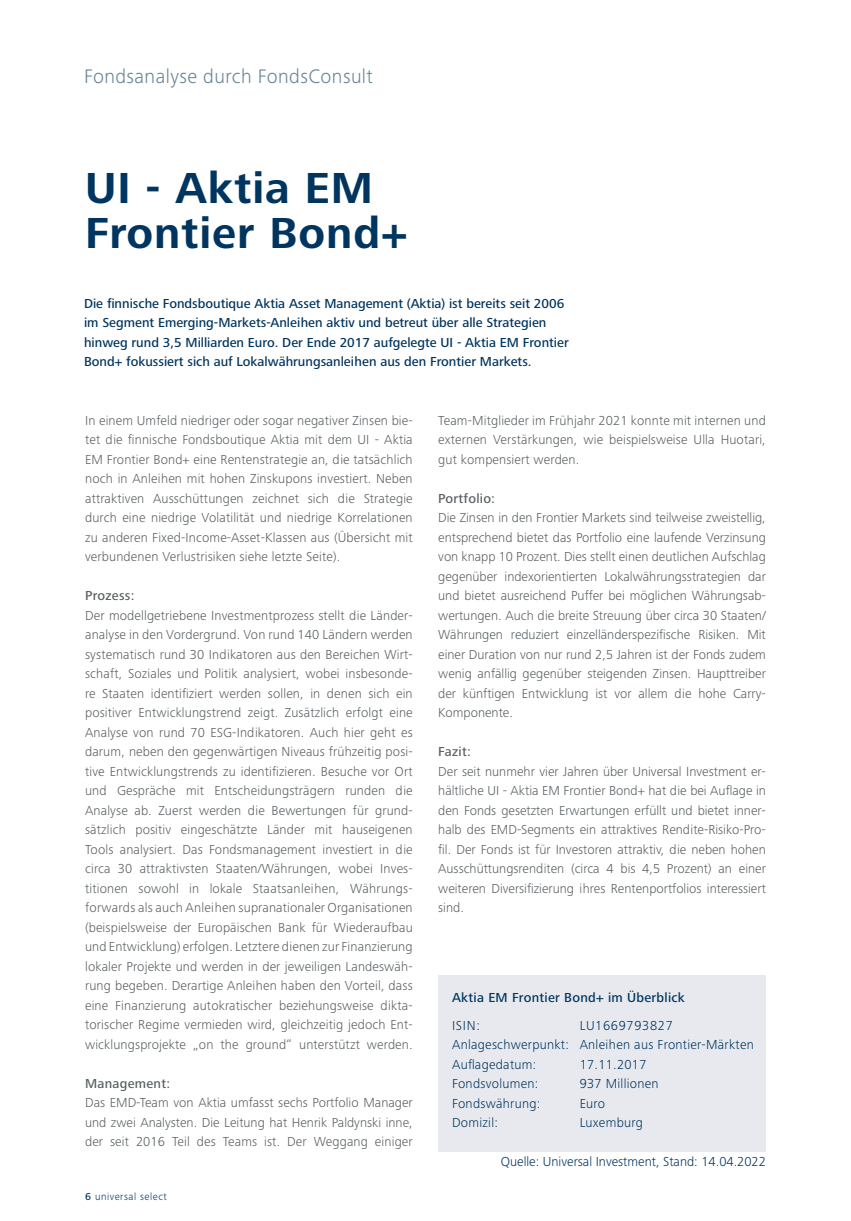
<style>
.page{position:relative;width:851px;height:1221px;background:#fff}
.page>*{position:absolute;margin:0;border:0;box-sizing:border-box;transform-origin:0 0}
.t1{font:700 45px/45px "Frutiger Next Pro";letter-spacing:.02em;color:#003560}
.t2{font:300 20.25px "Frutiger Next Pro";letter-spacing:.02em;color:#688496}
.t3{font:300 13.5px/19.5px "Frutiger Next Pro";letter-spacing:.01em;color:#595f62;text-align:justify}
.t4{font:500 13.5px/19.5px "Frutiger Next Pro";color:#003560}
.t5{font:300 13.5px/19.5px "Frutiger Next Pro";letter-spacing:.02em;color:#003560}
.t6{font:300 13.5px "Frutiger Next Pro";color:#003560}
.t7{font:500 13.5px "Frutiger Next Pro";letter-spacing:.02em;color:#595f62}
.t8{font:500 13.5px "Frutiger Next Pro";letter-spacing:.02em;color:#003560}
.t9{font:300 10.5px "Frutiger Next Pro";letter-spacing:.05em;color:#003560}
.s1{font-weight:500}
</style>
<div class="page">
<div style="left:438px;top:975px;width:327px;height:176px;background:#e7e9ee"></div>
<h2 class="t2" style="left:84px;top:65px;width:290px">Fondsanalyse durch FondsConsult</h2>
<h1 class="t1" style="left:85px;top:165px;width:324px">UI - Aktia EM<br>Frontier Bond+</h1>
<p class="t4" style="left:84px;top:293px;width:486px">Die finnische Fondsboutique Aktia Asset Management (Aktia) ist bereits seit 2006 im Segment Emerging-Markets-Anleihen aktiv und betreut über alle Strategien hinweg rund 3,5 Milliarden Euro. Der Ende 2017 aufgelegte UI - Aktia EM Frontier Bond+ fokussiert sich auf Lokalwährungsanleihen aus den Frontier Markets.</p>
<p class="t3" style="left:85px;top:410px;width:329px">In einem Umfeld niedriger oder sogar negativer Zinsen bie&shy;tet die finnische Fondsboutique Aktia mit dem UI - Aktia EM Frontier Bond+ eine Rentenstrategie an, die tatsächlich noch in Anleihen mit hohen Zinskupons investiert. Neben attraktiven Ausschüttungen zeichnet sich die Strategie durch eine niedrige Volatilität und niedrige Korrelationen zu anderen Fixed-Income-Asset-Klassen aus (Übersicht mit verbundenen Verlustrisiken siehe letzte Seite).</p>
<p class="t7" style="left:85px;top:588px;width:51px">Prozess:</p>
<p class="t3" style="left:85px;top:605px;width:329px">Der modellgetriebene Investmentprozess stellt die Länder&shy;analyse in den Vordergrund. Von rund 140 Ländern werden systematisch rund 30 Indikatoren aus den Bereichen Wirt&shy;schaft, Soziales und Politik analysiert, wobei insbesonde&shy;re Staaten identifiziert werden sollen, in denen sich ein positiver Entwicklungstrend zeigt. Zusätzlich erfolgt eine Analyse von rund 70 ESG-Indikatoren. Auch hier geht es darum, neben den gegenwärtigen Niveaus frühzeitig posi&shy;tive Entwicklungstrends zu identifizieren. Besuche vor Ort und Gespräche mit Entscheidungsträgern runden die Analyse ab. Zuerst werden die Bewertungen für grund&shy;sätzlich positiv eingeschätzte Länder mit hauseigenen Tools analysiert. Das Fondsmanagement investiert in die circa 30 attraktivsten Staaten/Währungen, wobei Inves&shy;titionen sowohl in lokale Staatsanleihen, Währungs&shy;forwards als auch Anleihen supranationaler Organisationen (beispielsweise der Europäischen Bank für Wiederaufbau und Entwicklung) erfolgen. Letztere dienen zur Finanzierung lokaler Projekte und werden in der jeweiligen Landeswäh&shy;rung begeben. Derartige Anleihen haben den Vorteil, dass eine Finanzierung autokratischer beziehungsweise dikta&shy;torischer Regime vermieden wird, gleichzeitig jedoch Ent&shy;wicklungsprojekte „on the ground“ unterstützt werden.</p>
<p class="t7" style="left:85px;top:1075px;width:87px">Management:</p>
<p class="t3" style="left:85px;top:1093px;width:329px">Das EMD-Team von Aktia umfasst sechs Portfolio Manager und zwei Analysten. Die Leitung hat Henrik Paldynski inne, der seit 2016 Teil des Teams ist. Der Weggang einiger</p>
<p class="t9" style="left:85px;top:1190px;width:83px"><span class="s1">6</span> universal select</p>
<p class="t3" style="left:438px;top:410px;width:329px">Team-Mitglieder im Frühjahr 2021 konnte mit internen und externen Verstärkungen, wie beispielsweise Ulla Huotari, gut kompensiert werden.</p>
<p class="t7" style="left:438px;top:490px;width:58px">Portfolio:</p>
<p class="t3" style="left:438px;top:508px;width:329px">Die Zinsen in den Frontier Markets sind teilweise zweistellig, entsprechend bietet das Portfolio eine laufende Verzinsung von knapp 10 Prozent. Dies stellt einen deutlichen Aufschlag gegenüber indexorientierten Lokalwährungsstrategien dar und bietet ausreichend Puffer bei möglichen Währungsab&shy;wertungen. Auch die breite Streuung über circa 30 Staaten/ Währungen reduziert einzelländerspezifische Risiken. Mit einer Duration von nur rund 2,5 Jahren ist der Fonds zudem wenig anfällig gegenüber steigenden Zinsen. Haupttreiber der künftigen Entwicklung ist vor allem die hohe Carry-Komponente.</p>
<p class="t7" style="left:438px;top:744px;width:34px">Fazit:</p>
<p class="t3" style="left:438px;top:761px;width:329px">Der seit nunmehr vier Jahren über Universal Investment er&shy;hältliche UI - Aktia EM Frontier Bond+ hat die bei Auflage in den Fonds gesetzten Erwartungen erfüllt und bietet inner&shy;halb des EMD-Segments ein attraktives Rendite-Risiko-Pro&shy;fil. Der Fonds ist für Investoren attraktiv, die neben hohen Ausschüttungsrenditen (circa 4 bis 4,5 Prozent) an einer weiteren Diversifizierung ihres Rentenportfolios interessiert sind.</p>
<p class="t8" style="left:452px;top:990px;width:234px">Aktia EM Frontier Bond+ im Überblick</p>
<p class="t5" style="left:452px;top:1015px;width:303px;text-indent:127px">LU1669793827<br>Anlageschwerpunkt: Anleihen aus Frontier-Märkten<br>Auflagedatum:</p>
<p class="t5" style="left:452px;top:1015px;width:29px">ISIN:</p>
<p class="t5" style="left:579px;top:1054px;width:68px">17.11.2017</p>
<p class="t5" style="left:452px;top:1073px;width:88px">Fondsvolumen:</p>
<p class="t5" style="left:579px;top:1073px;width:80px">937 Millionen</p>
<p class="t5" style="left:452px;top:1093px;width:90px">Fondswährung:</p>
<p class="t5" style="left:579px;top:1093px;width:27px">Euro</p>
<p class="t5" style="left:452px;top:1112px;width:47px">Domizil:</p>
<p class="t5" style="left:579px;top:1112px;width:65px">Luxemburg</p>
<p class="t6" style="left:500px;top:1153px;width:266px">Quelle: Universal Investment, Stand: 14.04.2022</p>
</div>
